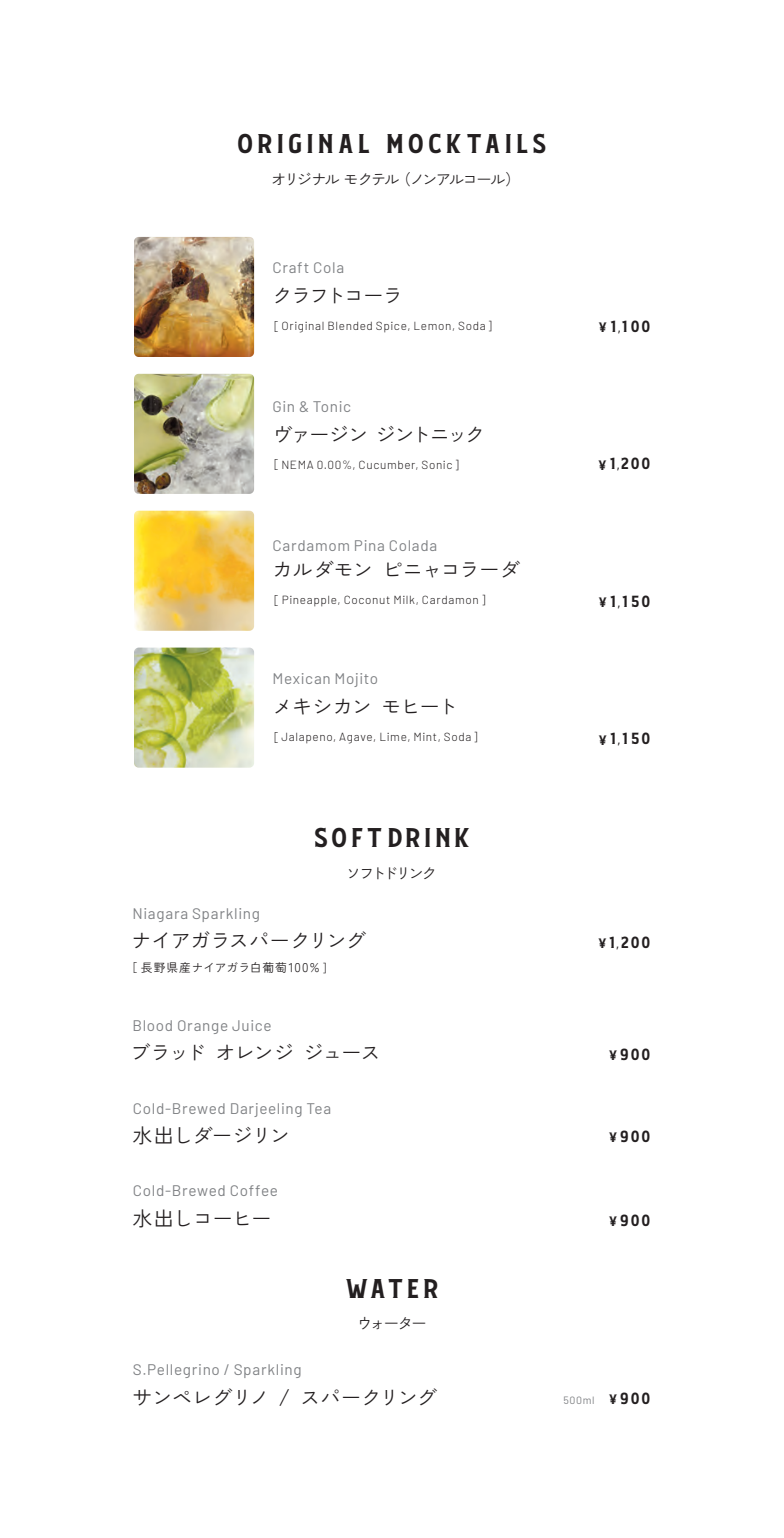
<style>
.page{position:relative;width:784px;height:1538px;background:#fff}
.page>*{position:absolute;margin:0;border:0;box-sizing:border-box;transform-origin:0 0}
.t1{font:27.12px "Bignord";letter-spacing:.07em;color:#231f20}
.t2{font:27.12px "Bignord";letter-spacing:.045em;color:#231f20}
.t3{font:19.95px "Zen K Gothic";letter-spacing:-.03em;color:#231f20}
.t4{font:19.95px "Zen K Gothic";letter-spacing:-.005em;color:#231f20}
.t5{font:19.95px "Zen K Gothic";color:#231f20}
.t6{font:19.95px "Zen K Gothic";letter-spacing:-.05em;color:#231f20}
.t7{font:19.95px "Zen K Gothic";letter-spacing:-.08em;color:#231f20}
.t8{font:19.95px "Zen K Gothic";letter-spacing:-.085em;color:#231f20}
.t9{font:16.1px "Bignord";letter-spacing:.04em;color:#231f20}
.t10{font:15.4px "Barlow";letter-spacing:.045em;color:#808285}
.t11{font:15.4px "Zen K Gothic";letter-spacing:-.135em;color:#231f20}
.t12{font:15.4px "Zen K Gothic";letter-spacing:-.165em;color:#231f20}
.t13{font:300 11.72px "Barlow";letter-spacing:.055em;color:#231f20}
.t14{font:11.72px "Zen K Gothic";letter-spacing:.065em;color:#231f20}
.t15{font:10.67px "Barlow";letter-spacing:.06em;color:#808285}
.s1{font-family:"Koz Go Pr 6 N";font-weight:400}
.s2{font-size:13.65px}
.s3{font-family:"Koz Go Pr 6 N"}
.s4{font-family:"Barlow";font-weight:300}
</style>
<div class="page">
<img style="left:134px;top:237px;width:120px;height:120px">
<img style="left:134px;top:374px;width:120px;height:120px">
<img style="left:134px;top:511px;width:120px;height:120px">
<img style="left:134px;top:648px;width:120px;height:120px">
<h1 class="t1" style="left:236px;top:126px;width:313px">ORIGINAL MOCKTAILS</h1>
<p class="t11" style="left:271px;top:171px;width:251px">オリジナル モクテル （ノンアルコール）</p>
<p class="t10" style="left:272px;top:257px;width:73px">Craft Cola</p>
<p class="t8" style="left:272px;top:285px;width:132px">クラフトコーラ</p>
<p class="t13" style="left:267px;top:318px;width:227px"><span class="s1">［</span> Original Blended Spice, Lemon, Soda ]</p>
<p class="t10" style="left:272px;top:395px;width:80px">Gin &amp; Tonic</p>
<p class="t7" style="left:272px;top:424px;width:214px">ヴァージン ジントニック</p>
<p class="t13" style="left:267px;top:456px;width:194px"><span class="s1">［</span> NEMA 0.00%, Cucumber, Sonic ]</p>
<p class="t10" style="left:272px;top:534px;width:166px">Cardamom Pina Colada</p>
<p class="t5" style="left:272px;top:559px;width:249px">カルダモン ピニャコラーダ</p>
<p class="t13" style="left:267px;top:592px;width:220px"><span class="s1">［</span> Pineapple, Coconut Milk, Cardamon ]</p>
<p class="t10" style="left:272px;top:667px;width:107px">Mexican Mojito</p>
<p class="t3" style="left:272px;top:696px;width:187px">メキシカン モヒート</p>
<p class="t13" style="left:267px;top:728px;width:212px"><span class="s1">［</span> Jalapeno, Agave, Lime, Mint, Soda ]</p>
<p class="t9" style="left:598px;top:316px;width:55px"><span class="s2">¥</span> 1,100</p>
<p class="t9" style="left:597px;top:453px;width:55px"><span class="s2">¥</span>1,200</p>
<p class="t9" style="left:598px;top:591px;width:55px"><span class="s2">¥</span>1,150</p>
<p class="t9" style="left:598px;top:728px;width:55px"><span class="s2">¥</span>1,150</p>
<h1 class="t2" style="left:313px;top:820px;width:160px">SOFTDRINK</h1>
<p class="t12" style="left:346px;top:865px;width:93px">ソフトドリンク</p>
<p class="t10" style="left:133px;top:902px;width:129px">Niagara Sparkling</p>
<p class="t3" style="left:132px;top:930px;width:236px">ナイアガラスパークリング</p>
<p class="t14" style="left:125px;top:962px;width:202px"><span class="s3">［</span> 長野県産ナイアガラ白葡萄100% <span class="s4">]</span></p>
<p class="t10" style="left:133px;top:1014px;width:141px">Blood Orange Juice</p>
<p class="t6" style="left:130px;top:1043px;width:252px">ブラッド オレンジ ジュース</p>
<p class="t10" style="left:133px;top:1097px;width:200px">Cold-Brewed Darjeeling Tea</p>
<p class="t3" style="left:132px;top:1125px;width:159px">水出しダージリン</p>
<p class="t10" style="left:133px;top:1179px;width:147px">Cold-Brewed Coffee</p>
<p class="t3" style="left:132px;top:1208px;width:141px">水出しコーヒー</p>
<h1 class="t1" style="left:344px;top:1270px;width:97px">WATER</h1>
<p class="t11" style="left:357px;top:1316px;width:71px">ウォーター</p>
<p class="t10" style="left:133px;top:1358px;width:170px">S.Pellegrino / Sparkling</p>
<p class="t4" style="left:133px;top:1387px;width:306px">サンペレグリノ / スパークリング</p>
<p class="t9" style="left:597px;top:932px;width:55px"><span class="s2">¥</span>1,200</p>
<p class="t9" style="left:608px;top:1044px;width:45px"><span class="s2">¥</span>900</p>
<p class="t9" style="left:608px;top:1126px;width:45px"><span class="s2">¥</span>900</p>
<p class="t9" style="left:608px;top:1210px;width:45px"><span class="s2">¥</span>900</p>
<p class="t15" style="left:563px;top:1392px;width:33px">500ml</p>
<p class="t9" style="left:608px;top:1388px;width:45px"><span class="s2">¥</span>900</p>
</div>
